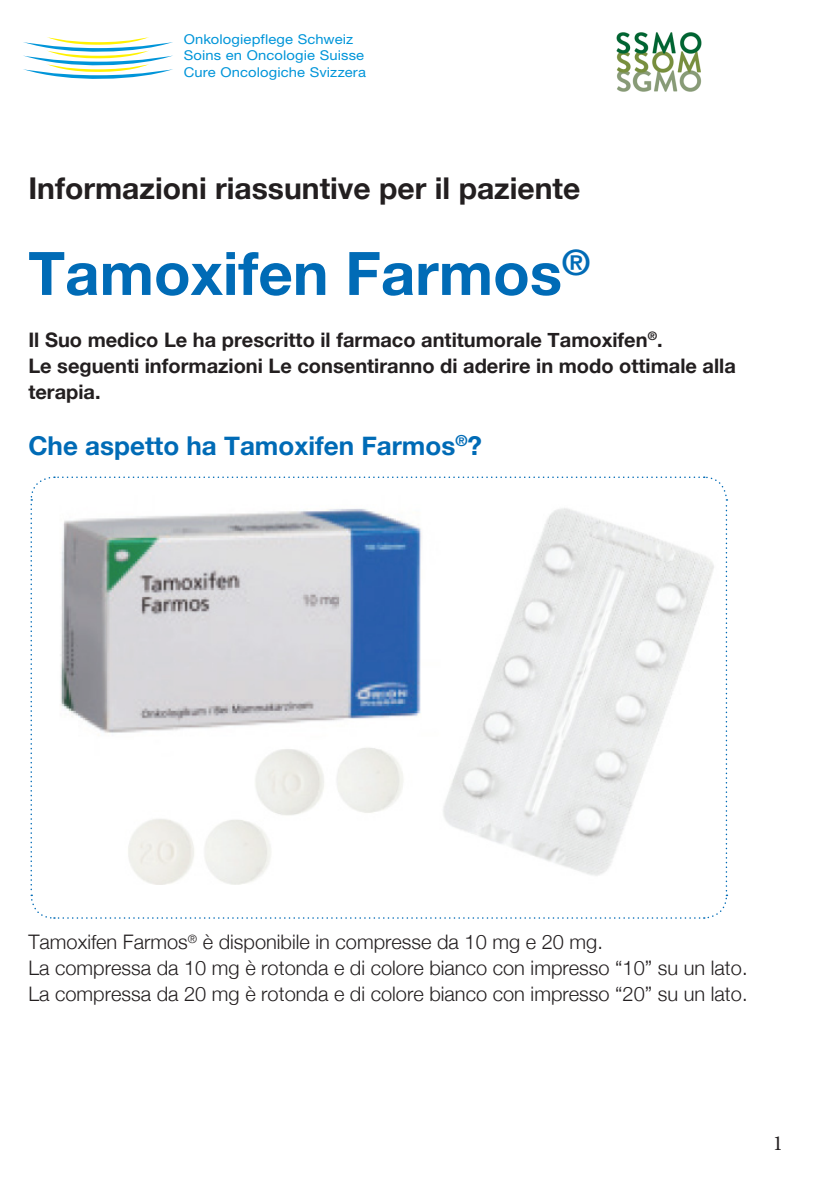
<style>
.page{position:relative;width:840px;height:1191px;background:#fff}
.page>*{position:absolute;margin:0;border:0;box-sizing:border-box;transform-origin:0 0}
.t1{font:700 60px "Helvetica Neue";color:#006bb6}
.t2{font:700 30px "Helvetica Neue";color:#231f20}
.t3{font:700 26px "Helvetica Neue";color:#006bb6}
.t4{font:21.6px "Minion Pro";color:#231f20}
.t5{font:300 20px/26px "Helvetica Neue";color:#231f20}
.t6{font:700 20px "Helvetica Neue";color:#231f20}
.t7{font:13.6px/16.2px "Helvetica Neue";letter-spacing:.01em;color:#0095d9;scale:1.09 1}
</style>
<div class="page">
<svg style="left:30px;top:476px;width:697px;height:443px"></svg>
<img style="left:616px;top:33px;width:85px;height:59px">
<svg style="left:23px;top:37px;width:150px;height:42px"></svg>
<p class="t7" style="left:184px;top:31px;width:168px">Onkologiepflege Schweiz<br>Soins en Oncologie Suisse<br>Cure Oncologiche Svizzera</p>
<p class="t2" style="left:28px;top:165px;width:553px">Informazioni riassuntive per il paziente</p>
<p class="t1" style="left:28px;top:226px;width:563px">Tamoxifen Farmos<sup>®</sup></p>
<p class="t6" style="left:28px;top:324px;width:635px">Il Suo medico Le ha prescritto il farmaco antitumorale Tamoxifen<sup>®</sup>.</p>
<p class="t6" style="left:28px;top:350px;width:708px">Le seguenti informazioni Le consentiranno di aderire in modo ottimale alla</p>
<p class="t6" style="left:28px;top:376px;width:74px">terapia.</p>
<p class="t3" style="left:28px;top:425px;width:455px">Che aspetto ha Tamoxifen Farmos<sup>®</sup>?</p>
<p class="t5" style="left:28px;top:927px;width:575px">Tamoxifen Farmos<sup>®</sup> è disponibile in compresse da 10 mg e 20 mg.</p>
<p class="t5" style="left:28px;top:953px;width:720px">La compressa da 10 mg è rotonda e di colore bianco con impresso “10” su un lato.<br>La compressa da 20 mg è rotonda e di colore bianco con impresso “20” su un lato.</p>
<p class="t4" style="left:772px;top:1128px;width:12px">1</p>
</div>
